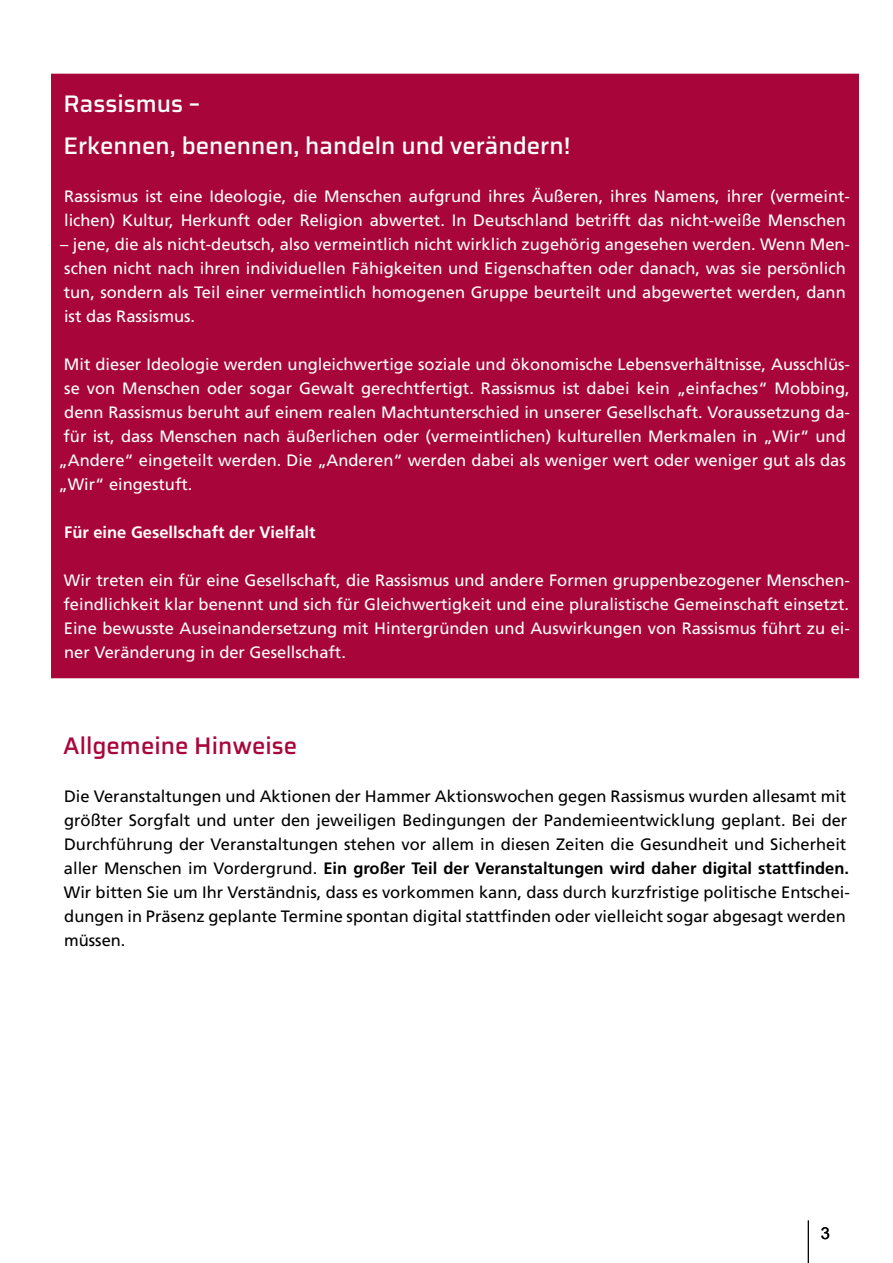
<style>
.page{position:relative;width:893px;height:1263px;background:#fff}
.page>*{position:absolute;margin:0;border:0;box-sizing:border-box;transform-origin:0 0}
.t1{font:500 24px/42px "Saira";color:#fff}
.t2{font:500 24px "Saira";color:#a8063a}
.t3{font:16.5px/24px "Frutiger";color:#fff}
.t4{font:16.5px/24px "Frutiger";color:#000}
.t5{font:700 16.5px "Frutiger";color:#fff}
.t6{font:16.5px "Arial";color:#000}
.s1{font-weight:700}
</style>
<div class="page">
<hr style="left:808px;top:1220px;width:1px;height:43px;background:#000">
<div style="left:51px;top:74px;width:808px;height:604px;background:#a8063a"></div>
<h1 class="t1" style="left:64px;top:83px;width:508px">Rassismus –<br>Erkennen, benennen, handeln und verändern!</h1>
<p class="t3" style="left:64px;top:185px;width:787px">Rassismus ist eine Ideologie, die Menschen aufgrund ihres Äußeren, ihres Namens, ihrer (vermeint&shy;lichen) Kultur, Herkunft oder Religion abwertet. In Deutschland betrifft das nicht-weiße Menschen</p>
<p class="t3" style="left:60px;top:233px;width:791px">– jene, die als nicht-deutsch, also vermeintlich nicht wirklich zugehörig angesehen werden. Wenn Men&shy;schen nicht nach ihren individuellen Fähigkeiten und Eigenschaften oder danach, was sie persönlich tun, sondern als Teil einer vermeintlich homogenen Gruppe beurteilt und abgewertet werden, dann ist das Rassismus.</p>
<p class="t3" style="left:64px;top:353px;width:787px">Mit dieser Ideologie werden ungleichwertige soziale und ökonomische Lebensverhältnisse, Ausschlüs-</p>
<p class="t3" style="left:64px;top:377px;width:787px">se von Menschen oder sogar Gewalt gerechtfertigt. Rassismus ist dabei kein „einfaches“ Mobbing,</p>
<p class="t3" style="left:64px;top:401px;width:787px">denn Rassismus beruht auf einem realen Machtunterschied in unserer Gesellschaft. Voraussetzung da-</p>
<p class="t3" style="left:64px;top:425px;width:784px">für ist, dass Menschen nach äußerlichen oder (vermeintlichen) kulturellen Merkmalen in „Wir“ und</p>
<p class="t3" style="left:59px;top:449px;width:789px">„Andere“ eingeteilt werden. Die „Anderen“ werden dabei als weniger wert oder weniger gut als das</p>
<p class="t3" style="left:59px;top:473px;width:135px">„Wir“ eingestuft.</p>
<p class="t5" style="left:64px;top:523px;width:253px">Für eine Gesellschaft der Vielfalt</p>
<p class="t3" style="left:64px;top:569px;width:788px;text-align:justify">Wir treten ein für eine Gesellschaft, die Rassismus und andere Formen gruppenbezogener Menschen&shy;feindlichkeit klar benennt und sich für Gleichwertigkeit und eine pluralistische Gemeinschaft einsetzt.<br>Eine bewusste Auseinandersetzung mit Hintergründen und Auswirkungen von Rassismus führt zu ei&shy;ner Veränderung in der Gesellschaft.</p>
<h1 class="t2" style="left:63px;top:728px;width:235px">Allgemeine Hinweise</h1>
<p class="t4" style="left:64px;top:785px;width:788px">Die Veranstaltungen und Aktionen der Hammer Aktionswochen gegen Rassismus wurden allesamt mit größter Sorgfalt und unter den jeweiligen Bedingungen der Pandemieentwicklung geplant. Bei der Durchführung der Veranstaltungen stehen vor allem in diesen Zeiten die Gesundheit und Sicherheit aller Menschen im Vordergrund. <span class="s1">Ein großer Teil der Veranstaltungen wird daher digital stattfinden.<br></span>Wir bitten Sie um Ihr Verständnis, dass es vorkommen kann, dass durch kurzfristige politische Entschei&shy;dungen in Präsenz geplante Termine spontan digital stattfinden oder vielleicht sogar abgesagt werden müssen.</p>
<p class="t6" style="left:821px;top:1222px;width:11px">3</p>
</div>
